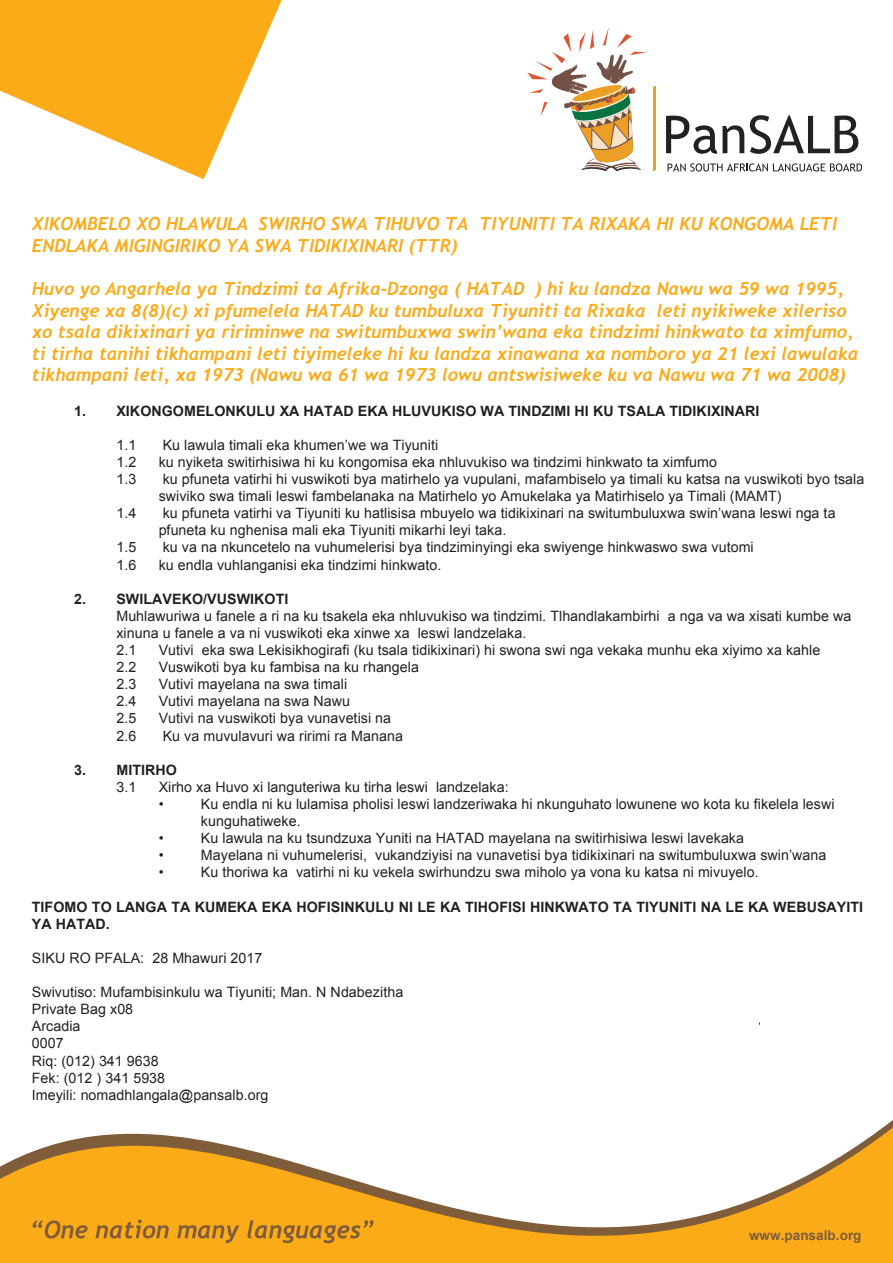
<style>
.page{position:relative;width:893px;height:1263px;background:#fff}
.page>*{position:absolute;margin:0;border:0;box-sizing:border-box;transform-origin:0 0}
.t1{font:italic 700 18px/21.6px "Trebuchet";color:#faab1a}
.t2{font:14.25px/17.1px "Arial";letter-spacing:.005em;color:#231f20}
.t3{font:700 14.25px/17.1px "Arial";letter-spacing:.005em;color:#231f20}
.t4{font:700 13.5px "Arial";letter-spacing:.005em;color:#7f5d3a}
</style>
<div class="page">
<svg style="left:0;top:0;width:282px;height:179px;fill:#fbab18"></svg>
<svg style="left:666px;top:116px;width:51px;height:38px"></svg>
<svg style="left:723px;top:125px;width:21px;height:28px"></svg>
<svg style="left:750px;top:115px;width:108px;height:39px"></svg>
<svg style="left:668px;top:163px;width:194px;height:9px"></svg>
<hr style="left:653px;top:87px;width:2px;height:84px;background:#eba025">
<svg style="left:527px;top:27px;width:119px;height:144px"></svg>
<svg style="left:0;top:1120px;width:893px;height:143px"></svg>
<svg style="left:33px;top:1220px;width:55px;height:18px"></svg>
<svg style="left:95px;top:1219px;width:74px;height:19px"></svg>
<svg style="left:177px;top:1225px;width:62px;height:18px"></svg>
<svg style="left:248px;top:1220px;width:126px;height:23px;background:#d69321"></svg>
<p class="t1" style="left:32px;top:213px;width:807px">XIKOMBELO XO HLAWULA SWIRHO SWA TIHUVO TA TIYUNITI TA RIXAKA HI KU KONGOMA LETI<br>ENDLAKA MIGINGIRIKO YA SWA TIDIKIXINARI (TTR)</p>
<p class="t1" style="left:32px;top:278px;width:828px">Huvo yo Angarhela ya Tindzimi ta Afrika-Dzonga ( HATAD ) hi ku landza Nawu wa 59 wa 1995, Xiyenge xa 8(8)(c) xi pfumelela HATAD ku tumbuluxa Tiyuniti ta Rixaka leti nyikiweke xileriso xo tsala dikixinari ya ririminwe na switumbuxwa swin’wana eka tindzimi hinkwato ta ximfumo, ti tirha tanihi tikhampani leti tiyimeleke hi ku landza xinawana xa nomboro ya 21 lexi lawulaka tikhampani leti, xa 1973 (Nawu wa 61 wa 1973 lowu antswisiweke ku va Nawu wa 71 wa 2008)</p>
<p class="t3" style="left:74px;top:403px;width:687px">1. XIKONGOMELONKULU XA HATAD EKA HLUVUKISO WA TINDZIMI HI KU TSALA TIDIKIXINARI</p>
<p class="t2" style="left:116px;top:436px;width:21px">1.1</p>
<p class="t2" style="left:163px;top:436px;width:277px">Ku lawula timali eka khumen’we wa Tiyuniti</p>
<p class="t2" style="left:116px;top:453px;width:21px">1.2</p>
<p class="t2" style="left:159px;top:453px;width:560px">ku nyiketa switirhisiwa hi ku kongomisa eka nhluvukiso wa tindzimi hinkwato ta ximfumo</p>
<p class="t2" style="left:116px;top:471px;width:21px">1.3</p>
<p class="t2" style="left:159px;top:471px;width:707px">ku pfuneta vatirhi hi vuswikoti bya matirhelo ya vupulani, mafambiselo ya timali ku katsa na vuswikoti byo tsala swiviko swa timali leswi fambelanaka na Matirhelo yo Amukelaka ya Matirhiselo ya Timali (MAMT)</p>
<p class="t2" style="left:116px;top:505px;width:21px">1.4</p>
<p class="t2" style="left:159px;top:505px;width:678px">ku pfuneta vatirhi va Tiyuniti ku hatlisisa mbuyelo wa tidikixinari na switumbuluxwa swin’wana leswi nga ta pfuneta ku nghenisa mali eka Tiyuniti mikarhi leyi taka.</p>
<p class="t2" style="left:116px;top:539px;width:21px">1.5</p>
<p class="t2" style="left:163px;top:539px;width:593px">ku va na nkuncetelo na vuhumelerisi bya tindziminyingi eka swiyenge hinkwaswo swa vutomi</p>
<p class="t2" style="left:116px;top:556px;width:21px">1.6</p>
<p class="t2" style="left:159px;top:556px;width:284px">ku endla vuhlanganisi eka tindzimi hinkwato.</p>
<p class="t3" style="left:74px;top:591px;width:216px">2. SWILAVEKO/VUSWIKOTI</p>
<p class="t2" style="left:116px;top:607px;width:736px">Muhlawuriwa u fanele a ri na ku tsakela eka nhluvukiso wa tindzimi. Tlhandlakambirhi a nga va wa xisati kumbe wa xinuna u fanele a va ni vuswikoti eka xinwe xa leswi landzelaka.<br>2.1</p>
<p class="t2" style="left:159px;top:642px;width:663px">Vutivi eka swa Lekisikhogirafi (ku tsala tidikixinari) hi swona swi nga vekaka munhu eka xiyimo xa kahle</p>
<p class="t2" style="left:116px;top:659px;width:21px">2.2</p>
<p class="t2" style="left:159px;top:659px;width:262px">Vuswikoti bya ku fambisa na ku rhangela</p>
<p class="t2" style="left:116px;top:676px;width:21px">2.3</p>
<p class="t2" style="left:159px;top:676px;width:190px">Vutivi mayelana na swa timali</p>
<p class="t2" style="left:116px;top:693px;width:21px">2.4</p>
<p class="t2" style="left:159px;top:693px;width:193px">Vutivi mayelana na swa Nawu</p>
<p class="t2" style="left:116px;top:710px;width:21px">2.5</p>
<p class="t2" style="left:159px;top:710px;width:234px">Vutivi na vuswikoti bya vunavetisi na</p>
<p class="t2" style="left:116px;top:727px;width:21px">2.6</p>
<p class="t2" style="left:163px;top:727px;width:242px">Ku va muvulavuri wa ririmi ra Manana</p>
<p class="t3" style="left:74px;top:762px;width:104px">3. MITIRHO</p>
<p class="t2" style="left:116px;top:778px;width:21px">3.1</p>
<p class="t2" style="left:159px;top:778px;width:352px">Xirho xa Huvo xi languteriwa ku tirha leswi landzelaka: •</p>
<p class="t2" style="left:201px;top:795px;width:635px">Ku endla ni ku lulamisa pholisi leswi landzeriwaka hi nkunguhato lowunene wo kota ku fikelela leswi kunguhatiweke.</p>
<p class="t2" style="left:159px;top:830px;width:6px">•</p>
<p class="t2" style="left:201px;top:830px;width:545px">Ku lawula na ku tsundzuxa Yuniti na HATAD mayelana na switirhisiwa leswi lavekaka</p>
<p class="t2" style="left:159px;top:847px;width:6px">•</p>
<p class="t2" style="left:201px;top:847px;width:627px">Mayelana ni vuhumelerisi, vukandziyisi na vunavetisi bya tidikixinari na switumbuluxwa swin’wana</p>
<p class="t2" style="left:159px;top:864px;width:6px">•</p>
<p class="t2" style="left:201px;top:864px;width:559px">Ku thoriwa ka vatirhi ni ku vekela swirhundzu swa miholo ya vona ku katsa ni mivuyelo.</p>
<p class="t3" style="left:32px;top:898px;width:833px">TIFOMO TO LANGA TA KUMEKA EKA HOFISINKULU NI LE KA TIHOFISI HINKWATO TA TIYUNITI NA LE KA WEBUSAYITI<br>YA HATAD.</p>
<p class="t2" style="left:32px;top:949px;width:232px">SIKU RO PFALA: 28 Mhawuri 2017</p>
<p class="t2" style="left:32px;top:984px;width:373px">Swivutiso: Mufambisinkulu wa Tiyuniti; Man. N Ndabezitha<br>Private Bag x08<br>Arcadia<br>0007<br>Riq: (012) 341 9638<br>Fek: (012 ) 341 5938<br>Imeyili: nomadhlangala@pansalb.org</p>
<p class="t4" style="left:749px;top:1226px;width:114px">www.pansalb.org</p>
</div>
